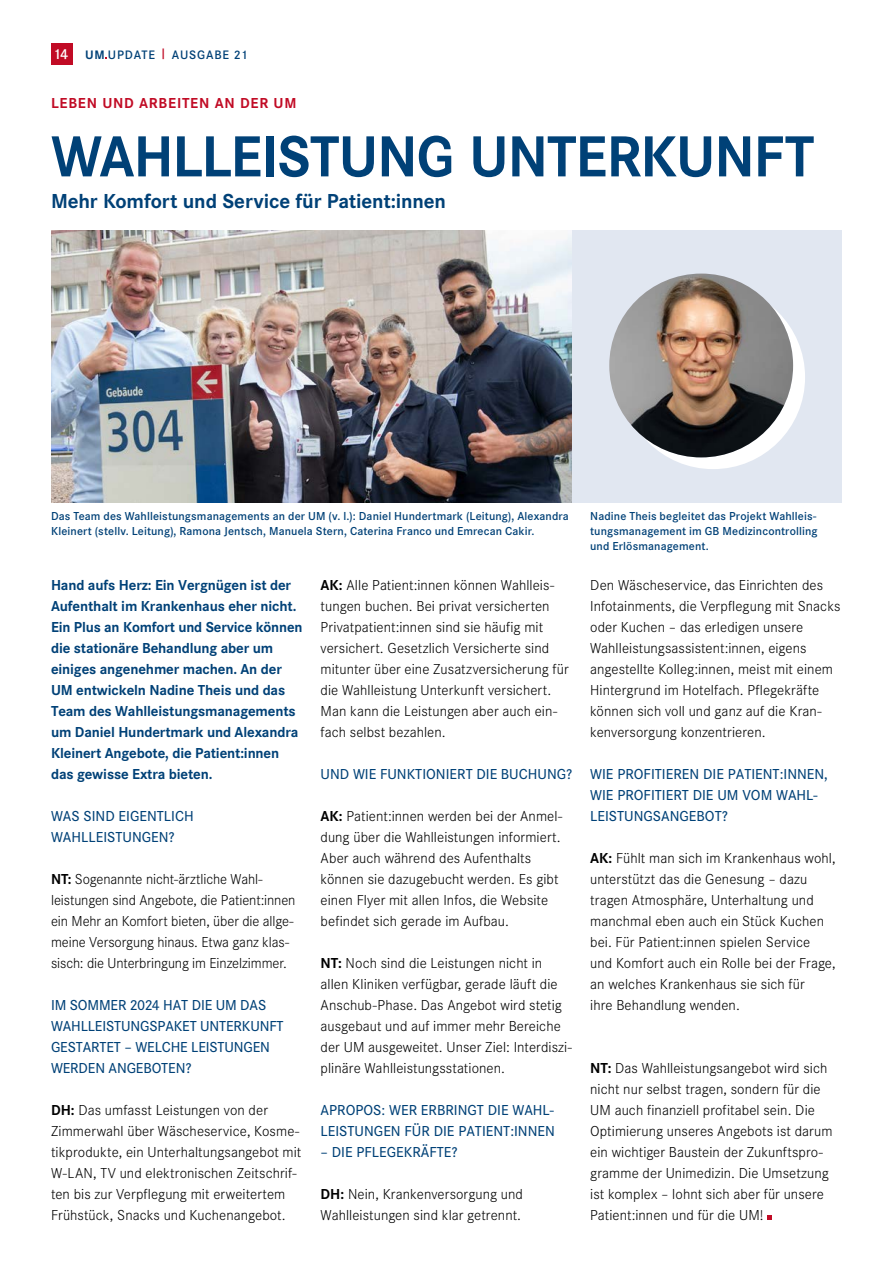
<style>
.page{position:relative;width:893px;height:1263px;background:#fff}
.page>*{position:absolute;margin:0;border:0;box-sizing:border-box;transform-origin:0 0}
.t1{font:700 60px "Corporate S";letter-spacing:-.02em;color:#004177}
.t2{font:700 21px "Corporate S";letter-spacing:-.005em;color:#004177}
.t3{font:300 15px/21px "Corporate S";letter-spacing:.005em;color:#000}
.t4{font:500 15px/21px "Corporate S";color:#004177}
.t5{font:700 15px/21px "Corporate S";letter-spacing:-.01em;color:#004177}
.t6{font:700 15px "Corporate S";letter-spacing:.05em;color:#c10b25}
.t7{font:600 12.75px "Corporate S";letter-spacing:.07em;color:#004177}
.t8{font:600 12px/15px "Corporate S";letter-spacing:.01em;color:#004177}
.s1{font-size:15px;color:#fff}
.s2{font-weight:700}
.s3{color:#c10b25}
</style>
<div class="page">
<svg style="left:767px;top:1215px;width:5px;height:5px"></svg>
<img style="left:51px;top:230px;width:521px;height:272px">
<div style="left:572px;top:230px;width:270px;height:272px;background:#e1e7f1"></div>
<div style="left:621px;top:285px;width:184px;height:184px;background:#fff;border-radius:50%"></div>
<img style="left:609px;top:274px;width:184px;height:183px;border-radius:92px">
<div style="left:51px;top:43px;width:21px;height:21px;background:#c10b25"></div>
<p class="t7" style="left:54px;top:47px;width:195px"><span class="s1">3014</span> <span class="s2">UM</span> UPDATE <span class="s3">|</span> AUSGABE 21</p>
<p class="t6" style="left:51px;top:94px;width:247px">LEBEN UND ARBEITEN AN DER UM</p>
<h1 class="t1" style="left:51px;top:122px;width:765px">WAHLLEISTUNG UNTERKUNFT</h1>
<h2 class="t2" style="left:51px;top:189px;width:396px">Mehr Komfort und Service für Patient:innen</h2>
<p class="t8" style="left:51px;top:508px;width:519px">Das Team des Wahlleistungsmanagements an der UM (v. l.): Daniel Hundertmark (Leitung), Alexandra<br>Kleinert (stellv. Leitung), Ramona Jentsch, Manuela Stern, Caterina Franco und Emrecan Cakir.</p>
<p class="t8" style="left:590px;top:508px;width:229px;text-align:justify">Nadine Theis begleitet das Projekt Wahlleis&shy;tungsmanagement im GB Medizincontrolling und Erlösmanagement.</p>
<p class="t5" style="left:51px;top:574px;width:253px">Hand aufs Herz: Ein Vergnügen ist der Aufenthalt im Krankenhaus eher nicht.<br>Ein Plus an Komfort und Service können die stationäre Behandlung aber um einiges angenehmer machen. An der UM entwickeln Nadine Theis und das Team des Wahlleistungsmanagements um Daniel Hundertmark und Alexandra Kleinert Angebote, die Patient:innen das gewisse Extra bieten.</p>
<p class="t4" style="left:51px;top:805px;width:144px">WAS SIND EIGENTLICH<br>WAHLLEISTUNGEN?</p>
<p class="t3" style="left:51px;top:868px;width:246px"><span class="s2">NT:</span> Sogenannte nicht-ärztliche Wahl&shy;leistungen sind Angebote, die Patient:innen ein Mehr an Komfort bieten, über die allge&shy;meine Versorgung hinaus. Etwa ganz klas&shy;sisch: die Unterbringung im Einzelzimmer.</p>
<p class="t4" style="left:51px;top:994px;width:234px">IM SOMMER 2024 HAT DIE UM DAS<br>WAHLLEISTUNGSPAKET UNTERKUNFT<br>GESTARTET – WELCHE LEISTUNGEN<br>WERDEN ANGEBOTEN?</p>
<p class="t3" style="left:51px;top:1099px;width:252px"><span class="s2">DH:</span> Das umfasst Leistungen von der Zimmerwahl über Wäscheservice, Kosme&shy;tikprodukte, ein Unterhaltungsangebot mit W-LAN, TV und elektronischen Zeitschrif&shy;ten bis zur Verpflegung mit erweitertem Frühstück, Snacks und Kuchenangebot.</p>
<p class="t3" style="left:321px;top:574px;width:250px"><span class="s2">AK:</span> Alle Patient:innen können Wahlleis&shy;tungen buchen. Bei privat versicherten Privatpatient:innen sind sie häufig mit versichert. Gesetzlich Versicherte sind mitunter über eine Zusatzversicherung für die Wahlleistung Unterkunft versichert.<br>Man kann die Leistungen aber auch ein&shy;fach selbst bezahlen.</p>
<p class="t4" style="left:321px;top:763px;width:253px">UND WIE FUNKTIONIERT DIE BUCHUNG?</p>
<p class="t3" style="left:321px;top:805px;width:243px"><span class="s2">AK:</span> Patient:innen werden bei der Anmel&shy;dung über die Wahlleistungen informiert.<br>Aber auch während des Aufenthalts können sie dazugebucht werden. Es gibt einen Flyer mit allen Infos, die Website befindet sich gerade im Aufbau.</p>
<p class="t3" style="left:321px;top:952px;width:253px"><span class="s2">NT:</span> Noch sind die Leistungen nicht in allen Kliniken verfügbar, gerade läuft die Anschub-Phase. Das Angebot wird stetig ausgebaut und auf immer mehr Bereiche der UM ausgeweitet. Unser Ziel: Interdiszi&shy;plinäre Wahlleistungsstationen.</p>
<p class="t4" style="left:321px;top:1099px;width:236px">APROPOS: WER ERBRINGT DIE WAHL-<br>LEISTUNGEN FÜR DIE PATIENT:INNEN</p>
<p class="t4" style="left:321px;top:1141px;width:139px">– DIE PFLEGEKRÄFTE?</p>
<p class="t3" style="left:321px;top:1183px;width:204px"><span class="s2">DH:</span> Nein, Krankenversorgung und<br>Wahlleistungen sind klar getrennt.</p>
<p class="t3" style="left:590px;top:574px;width:252px">Den Wäscheservice, das Einrichten des Infotainments, die Verpflegung mit Snacks oder Kuchen – das erledigen unsere Wahlleistungsassistent:innen, eigens angestellte Kolleg:innen, meist mit einem Hintergrund im Hotelfach. Pflegekräfte können sich voll und ganz auf die Kran&shy;kenversorgung konzentrieren.</p>
<p class="t4" style="left:590px;top:763px;width:239px">WIE PROFITIEREN DIE PATIENT:INNEN,<br>WIE PROFITIERT DIE UM VOM WAHL-<br>LEISTUNGSANGEBOT?</p>
<p class="t3" style="left:590px;top:847px;width:247px"><span class="s2">AK:</span> Fühlt man sich im Krankenhaus wohl, unterstützt das die Genesung – dazu tragen Atmosphäre, Unterhaltung und manchmal eben auch ein Stück Kuchen bei. Für Patient:innen spielen Service und Komfort auch ein Rolle bei der Frage, an welches Krankenhaus sie sich für<br>ihre Behandlung wenden.</p>
<p class="t3" style="left:590px;top:1057px;width:244px"><span class="s2">NT:</span> Das Wahlleistungsangebot wird sich nicht nur selbst tragen, sondern für die UM auch finanziell profitabel sein. Die Optimierung unseres Angebots ist darum ein wichtiger Baustein der Zukunftspro&shy;gramme der Unimedizin. Die Umsetzung ist komplex – lohnt sich aber für unsere Patient:innen und für die UM!</p>
</div>
